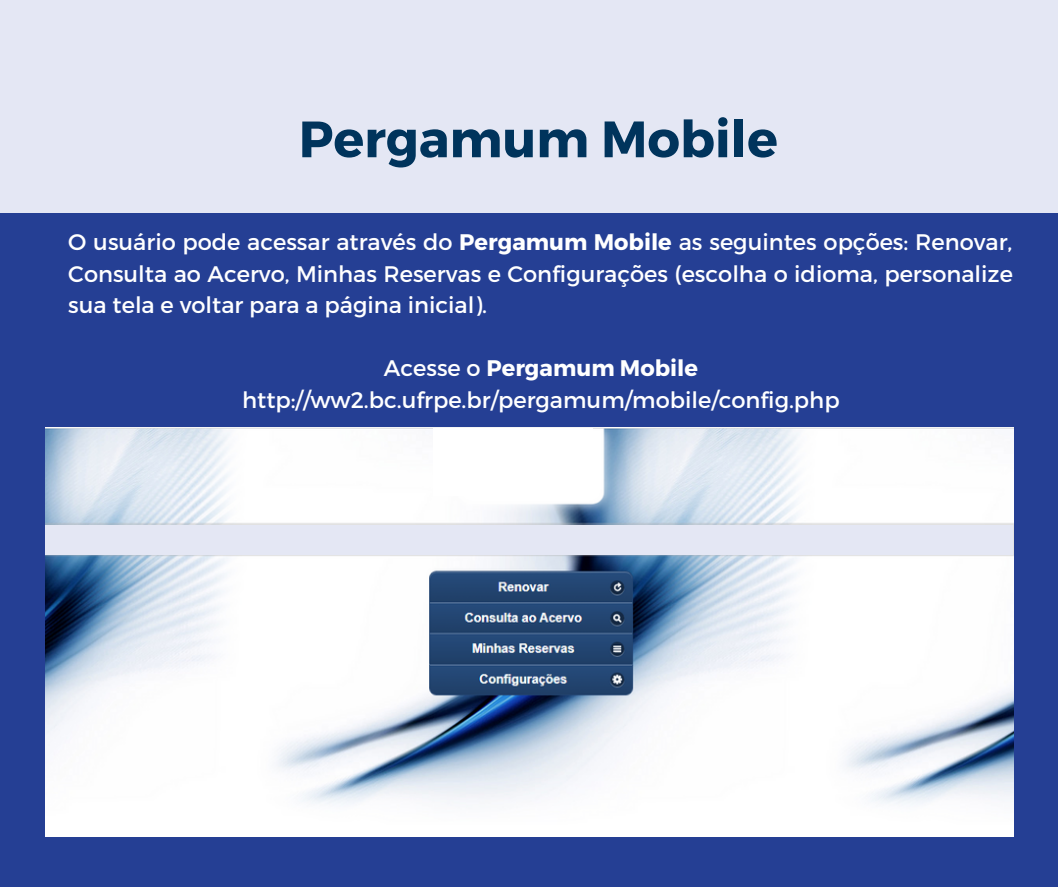
<style>
.page{position:relative;width:1058px;height:887px;background:#fff}
.page>*{position:absolute;margin:0;border:0;box-sizing:border-box;transform-origin:0 0}
.t1{font:700 51px "Montserrat";color:#00345c}
.t2{font:22.5px/31.5px "Montserrat";color:#fff;text-align:justify}
.t3{font:700 22.5px "Montserrat";color:#fff}
.s1{font-weight:700}
.s2{font-weight:400}
</style>
<div class="page">
<div style="left:0;top:0;width:1058px;height:886px;background:#253f94"></div>
<div style="left:0;top:0;width:1058px;height:212px;background:#e4e7f4"></div>
<img style="left:45px;top:428px;width:968px;height:408px">
<div style="left:433px;top:428px;width:159px;height:67px;background:#fff"></div>
<div style="left:45px;top:525px;width:968px;height:29px;background:#e4e7f4"></div>
<p class="t1" style="left:299px;top:106px;width:480px">Pergamum Mobile</p>
<p class="t2" style="left:68px;top:225px;width:946px">O usuário pode acessar através do <span class="s1">Pergamum Mobile</span> as seguintes opções: Renovar, Consulta ao Acervo, Minhas Reservas e Configurações (escolha o idioma, personalize sua tela e voltar para a página inicial).</p>
<p class="t3" style="left:384px;top:353px;width:315px"><span class="s2">Acesse o</span> Pergamum Mobile</p>
<p class="t2" style="left:242px;top:383px;width:599px">http://ww2.bc.ufrpe.br/pergamum/mobile/config.php</p>
</div>
